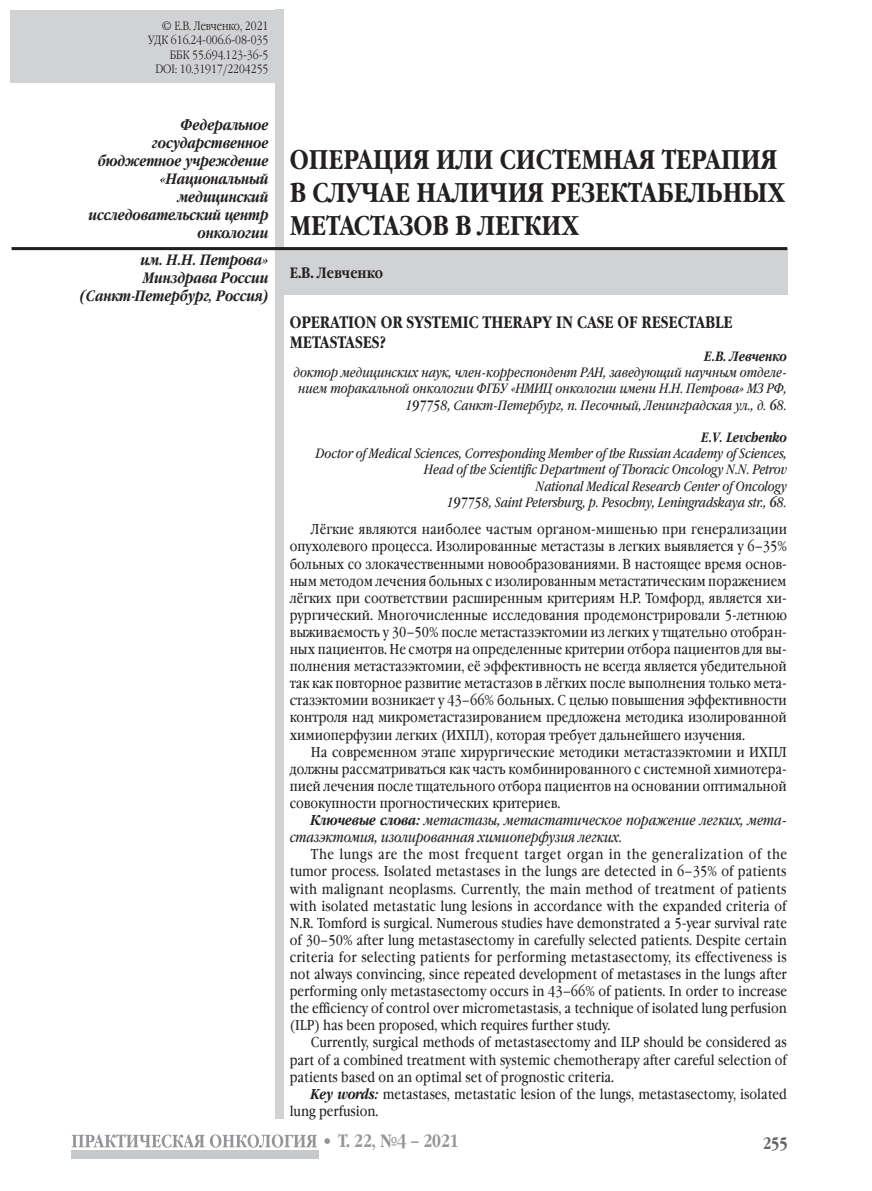
<style>
.page{position:relative;width:872px;height:1191px;background:#fff}
.page>*{position:absolute;margin:0;border:0;box-sizing:border-box;transform-origin:0 0}
.t1{font:700 27px "Garamond Narrow C";color:#231f20}
.t2{font:700 17.85px "Garamond Narrow C";color:#939598}
.t3{font:700 16.5px "Garamond Narrow C";color:#231f20}
.t4{font:700 16.5px "Garamond Narrow C";color:#636366}
.t5{font:italic 700 15px/18px "Garamond Narrow C";color:#231f20;text-align:right}
.t6{font:700 15px "Garamond Narrow C";color:#231f20}
.t7{font:14.25px/17.1px "Garamond Book Narrow C";color:#231f20;text-align:justify}
.t8{font:italic 14.25px/17.1px "Garamond Book Narrow C";color:#231f20}
.t9{font:italic 13.5px/16.2px "Garamond Book Narrow C";color:#231f20;text-align:right}
.t10{font:italic 700 13.5px "Garamond Narrow C";color:#231f20}
.t11{font:300 12px/14.4px "Garamond Narrow C";color:#231f20;text-align:right}
.s1{font-family:"Garamond Narrow C";font-weight:700}
.s2{font-family:"Garamond Narrow C";font-weight:700;font-style:italic}
</style>
<div class="page">
<div style="left:275px;top:10px;width:8px;height:1108px;background:#d1d2d4"></div>
<div style="left:11px;top:10px;width:269px;height:72px;background:#d1d2d4"></div>
<div style="left:283px;top:248px;width:504px;height:47px;background:#d1d2d4"></div>
<hr style="left:12px;top:247px;width:775px;height:3px;background:#231f20">
<div style="left:71px;top:1150px;width:247px;height:8px;background:#c7c8ca"></div>
<svg style="left:72px;top:1134px;width:258px;height:13px"></svg>
<p class="t11" style="left:148px;top:19px;width:122px">© Е.В. Левченко, 2021<br>УДК 616.24-006.6-08-035<br>ББК 55.694.123-36-5<br>DOI: 10.31917/2204255</p>
<p class="t5" style="left:89px;top:117px;width:181px">Федеральное государственное бюджетное учреждение «Национальный медицинский исследовательский центр онкологии</p>
<p class="t5" style="left:79px;top:252px;width:190px">им. Н.Н. Петрова»<br>Минздрава России (Санкт-Петербург, Россия)</p>
<h1 class="t1" style="left:290px;top:144px;width:38px">ОПЕРАЦИЯ</h1>
<h1 class="t1" style="left:436px;top:144px;width:20px">ИЛИ</h1>
<h1 class="t1" style="left:500px;top:144px;width:19px">СИСТЕМНАЯ</h1>
<h1 class="t1" style="left:662px;top:144px;width:18px">ТЕРАПИЯ</h1>
<h1 class="t1" style="left:290px;top:177px;width:40px">В СЛУЧАЕ</h1>
<h1 class="t1" style="left:416px;top:177px;width:20px">НАЛИЧИЯ</h1>
<h1 class="t1" style="left:550px;top:177px;width:17px">РЕЗЕКТАБЕЛ</h1>
<h1 class="t1" style="left:706px;top:177px;width:39px">ЬНЫХ</h1>
<h1 class="t1" style="left:290px;top:210px;width:17px">МЕТАСТАЗОВ</h1>
<h1 class="t1" style="left:455px;top:210px;width:41px">В ЛЕГКИХ</h1>
<p class="t6" style="left:290px;top:264px;width:95px">Е.В. ЛЕВЧЕНКО</p>
<p class="t3" style="left:290px;top:313px;width:22px">OPERATION</p>
<p class="t3" style="left:381px;top:313px;width:54px">OR SYSTEMIC</p>
<p class="t3" style="left:482px;top:313px;width:11px">THERAP</p>
<p class="t3" style="left:542px;top:313px;width:45px">Y IN CASE</p>
<p class="t3" style="left:617px;top:313px;width:35px">OF RESECTA</p>
<p class="t3" style="left:705px;top:313px;width:20px">BLE</p>
<p class="t3" style="left:290px;top:332px;width:10px">METASTASES</p>
<p class="t3" style="left:380px;top:332px;width:8px">?</p>
<p class="t10" style="left:704px;top:349px;width:84px">Е.В. Левченко</p>
<p class="t9" style="left:293px;top:365px;width:495px">доктор медицинских наук, член-корреспондент РАН, заведующий научным отделе&shy;нием торакальной онкологии ФГБУ «НМИЦ онкологии имени Н.Н. Петрова» МЗ РФ,<br>197758, Санкт-Петербург, п. Песочный, Ленинградская ул., д. 68.</p>
<p class="t10" style="left:701px;top:430px;width:87px">E.V. Levchenko</p>
<p class="t9" style="left:316px;top:446px;width:473px">Doctor of Medical Sciences, Corresponding Member of the Russian Academy of Sciences, Head of the Scientific Department of Thoracic Oncology N.N. Petrov<br>National Medical Research Center of Oncology<br>197758, Saint Petersburg, p. Pesochny, Leningradskaya str., 68.</p>
<p class="t7" style="left:290px;top:521px;width:499px;text-indent:21px">Лёгкие являются наиболее частым органом-мишенью при генерализации опухолевого процесса. Изолированные метастазы в легких выявляется у 6–35% больных со злокачественными новообразованиями. В настоящее время основ&shy;ным методом лечения больных с изолированным метастатическим поражением лёгких при соответствии расширенным критериям Н.Р. Томфорд, является хи&shy;рургический. Многочисленные исследования продемонстрировали 5-летнюю выживаемость у 30–50% после метастазэктомии из легких у тщательно отобран&shy;ных пациентов. Не смотря на определенные критерии отбора пациентов для вы&shy;полнения метастазэктомии, её эффективность не всегда является убедительной так как повторное развитие метастазов в лёгких после выполнения только мета&shy;стазэктомии возникает у 43–66% больных. С целью повышения эффективности контроля над микрометастазированием предложена методика изолированной химиоперфузии легких (ИХПЛ), которая требует дальнейшего изучения.</p>
<p class="t7" style="left:290px;top:743px;width:499px;text-indent:21px">На современном этапе хирургические методики метастазэктомии и ИХПЛ должны рассматриваться как часть комбинированного с системной химиотера&shy;пией лечения после тщательного отбора пациентов на основании оптимальной совокупности прогностических критериев.</p>
<p class="t8" style="left:290px;top:812px;width:499px;text-indent:21px"><span class="s1">Ключевые слова:</span> метастазы, метастатическое поражение легких, мета&shy;стазэктомия, изолированная химиоперфузия легких.</p>
<p class="t7" style="left:290px;top:846px;width:499px;text-indent:21px">The lungs are the most frequent target organ in the generalization of the tumor process. Isolated metastases in the lungs are detected in 6–35% of patients with malignant neoplasms. Currently, the main method of treatment of patients with isolated metastatic lung lesions in accordance with the expanded criteria of N.R. Tomford is surgical. Numerous studies have demonstrated a 5-year survival rate of 30–50% after lung metastasectomy in carefully selected patients. Despite certain criteria for selecting patients for performing metastasectomy, its effectiveness is not always convincing, since repeated development of metastases in the lungs after performing only metastasectomy occurs in 43–66% of patients. In order to increase the efficiency of control over micrometastasis, a technique of isolated lung perfusion (ILP) has been proposed, which requires further study.</p>
<p class="t7" style="left:290px;top:1034px;width:499px;text-indent:21px">Currently, surgical methods of metastasectomy and ILP should be considered as part of a combined treatment with systemic chemotherapy after careful selection of patients based on an optimal set of prognostic criteria.</p>
<p class="t7" style="left:290px;top:1085px;width:498px;text-indent:21px"><span class="s2">Key words:</span> metastases, metastatic lesion of the lungs, metastasectomy, isolated lung perfusion.</p>
<p class="t2" style="left:338px;top:1131px;width:122px">Т. 22, №4 – 2021</p>
<p class="t4" style="left:763px;top:1133px;width:26px">255</p>
</div>
